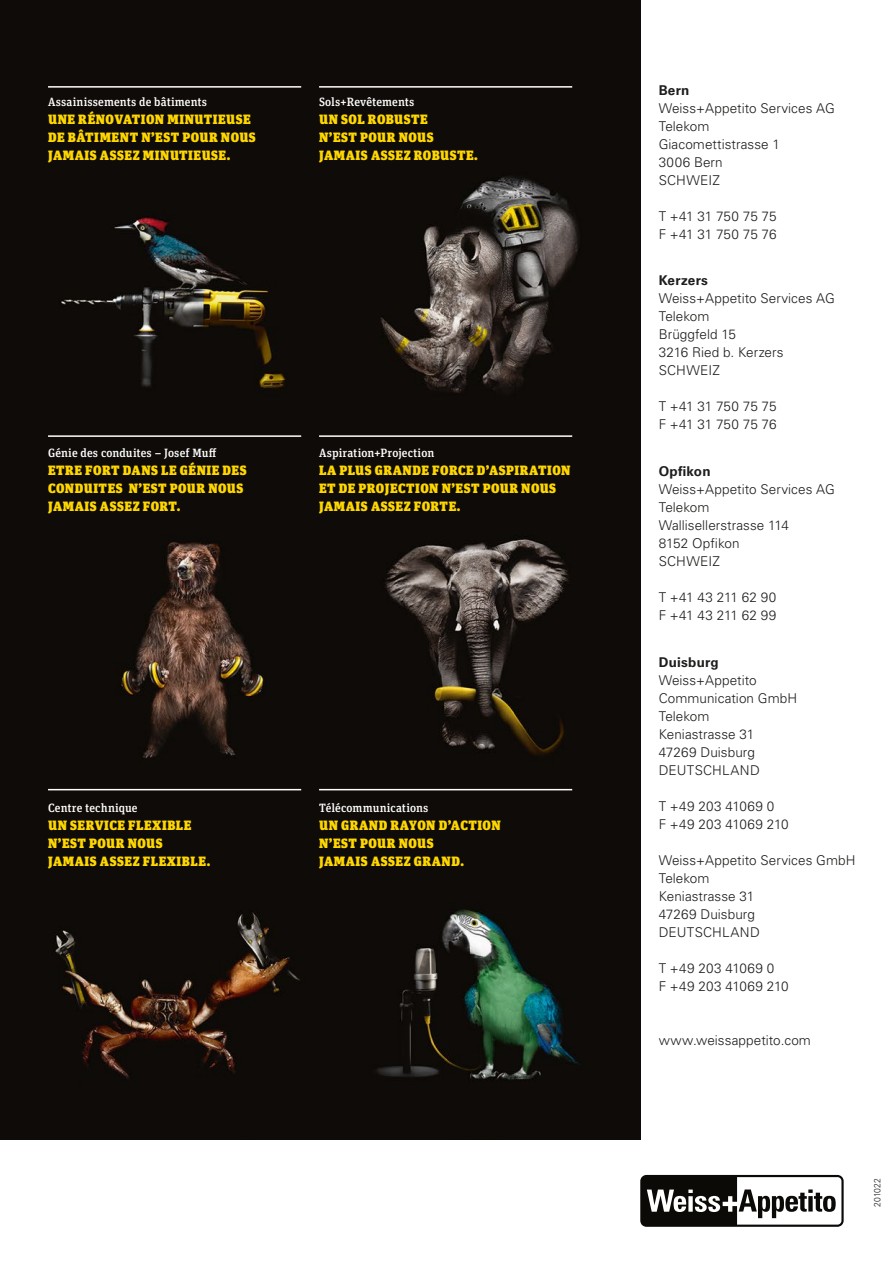
<style>
.page{position:relative;width:893px;height:1263px;background:#fff}
.page>*{position:absolute;margin:0;border:0;box-sizing:border-box;transform-origin:0 0}
.t1{font:300 13.5px/18px "Univers LT Std";letter-spacing:.005em;color:#1d1d1b}
.t2{font:900 13.5px/18px "Unit Slab OT";letter-spacing:.04em;color:#ffd700}
.t3{font:300 13.5px/18px "Univers LT Std";letter-spacing:.025em;color:#1d1d1b}
.t4{font:700 13.5px "Univers LT Std";letter-spacing:.02em;color:#1d1d1b}
.t5{font:500 12px "Unit Slab OT";letter-spacing:.01em;color:#fff}
.t6{font:300 9px "Univers LT Std";letter-spacing:.025em;color:#1d1d1b;scale:.95 1}
</style>
<div class="page">
<svg style="left:640px;top:1175px;width:204px;height:52px"></svg>
<img style="left:0;top:0;width:640px;height:1139px">
<hr style="left:48px;top:86px;width:253px;height:2px;background:#fff">
<hr style="left:48px;top:435px;width:253px;height:2px;background:#fff">
<hr style="left:48px;top:789px;width:253px;height:1px;background:#fff">
<hr style="left:319px;top:86px;width:253px;height:2px;background:#fff">
<hr style="left:319px;top:435px;width:253px;height:2px;background:#fff">
<hr style="left:319px;top:789px;width:253px;height:1px;background:#fff">
<p class="t5" style="left:48px;top:95px;width:161px">Assainissements de bâtiments</p>
<p class="t2" style="left:48px;top:110px;width:209px">UNE RÉNOVATION MINUTIEUSE<br>DE BÂTIMENT N’EST POUR NOUS<br>JAMAIS ASSEZ MINUTIEUSE.</p>
<p class="t5" style="left:319px;top:95px;width:97px">Sols+Revêtements</p>
<p class="t2" style="left:319px;top:110px;width:160px">UN SOL ROBUSTE<br>N’EST POUR NOUS<br>JAMAIS ASSEZ ROBUSTE.</p>
<p class="t5" style="left:48px;top:446px;width:170px">Génie des conduites – Josef Muff</p>
<p class="t2" style="left:48px;top:461px;width:200px">ETRE FORT DANS LE GÉNIE DES<br>CONDUITES N’EST POUR NOUS<br>JAMAIS ASSEZ FORT.</p>
<p class="t5" style="left:319px;top:446px;width:117px">Aspiration+Projection</p>
<p class="t2" style="left:319px;top:461px;width:253px">LA PLUS GRANDE FORCE D’ASPIRATION<br>ET DE PROJECTION N’EST POUR NOUS<br>JAMAIS ASSEZ FORTE.</p>
<p class="t5" style="left:48px;top:801px;width:91px">Centre technique</p>
<p class="t2" style="left:48px;top:816px;width:164px">UN SERVICE FLEXIBLE<br>N’EST POUR NOUS<br>JAMAIS ASSEZ FLEXIBLE.</p>
<p class="t5" style="left:319px;top:801px;width:111px">Télécommunications</p>
<p class="t2" style="left:319px;top:816px;width:183px">UN GRAND RAYON D’ACTION<br>N’EST POUR NOUS<br>JAMAIS ASSEZ GRAND.</p>
<p class="t4" style="left:659px;top:85px;width:32px">Bern</p>
<p class="t1" style="left:659px;top:100px;width:178px">Weiss+Appetito Services AG<br>Telekom<br>Giacomettistrasse 1<br>3006 Bern<br>SCHWEIZ</p>
<p class="t1" style="left:659px;top:208px;width:120px">T +41 31 750 75 75<br>F +41 31 750 75 76</p>
<p class="t4" style="left:659px;top:275px;width:51px">Kerzers</p>
<p class="t1" style="left:659px;top:291px;width:178px">Weiss+Appetito Services AG<br>Telekom<br>Brüggfeld 15<br>3216 Ried b. Kerzers<br>SCHWEIZ</p>
<p class="t1" style="left:659px;top:399px;width:120px">T +41 31 750 75 75<br>F +41 31 750 75 76</p>
<p class="t4" style="left:659px;top:466px;width:53px">Opfikon</p>
<p class="t1" style="left:659px;top:481px;width:178px">Weiss+Appetito Services AG<br>Telekom<br>Wallisellerstrasse 114<br>8152 Opfikon<br>SCHWEIZ</p>
<p class="t1" style="left:659px;top:589px;width:119px">T +41 43 211 62 90<br>F +41 43 211 62 99</p>
<p class="t4" style="left:659px;top:657px;width:62px">Duisburg</p>
<p class="t1" style="left:659px;top:672px;width:140px">Weiss+Appetito<br>Communication GmbH<br>Telekom<br>Keniastrasse 31<br>47269 Duisburg<br>DEUTSCHLAND</p>
<p class="t3" style="left:659px;top:798px;width:131px">T +49 203 41069 0<br>F +49 203 41069 210</p>
<p class="t1" style="left:659px;top:852px;width:198px">Weiss+Appetito Services GmbH<br>Telekom<br>Keniastrasse 31<br>47269 Duisburg<br>DEUTSCHLAND</p>
<p class="t3" style="left:659px;top:960px;width:131px">T +49 203 41069 0<br>F +49 203 41069 210</p>
<p class="t1" style="left:659px;top:1032px;width:154px">www.weissappetito.com</p>
<p class="t6" style="left:874px;top:1207px;width:32px;rotate:-90deg">201022</p>
</div>
